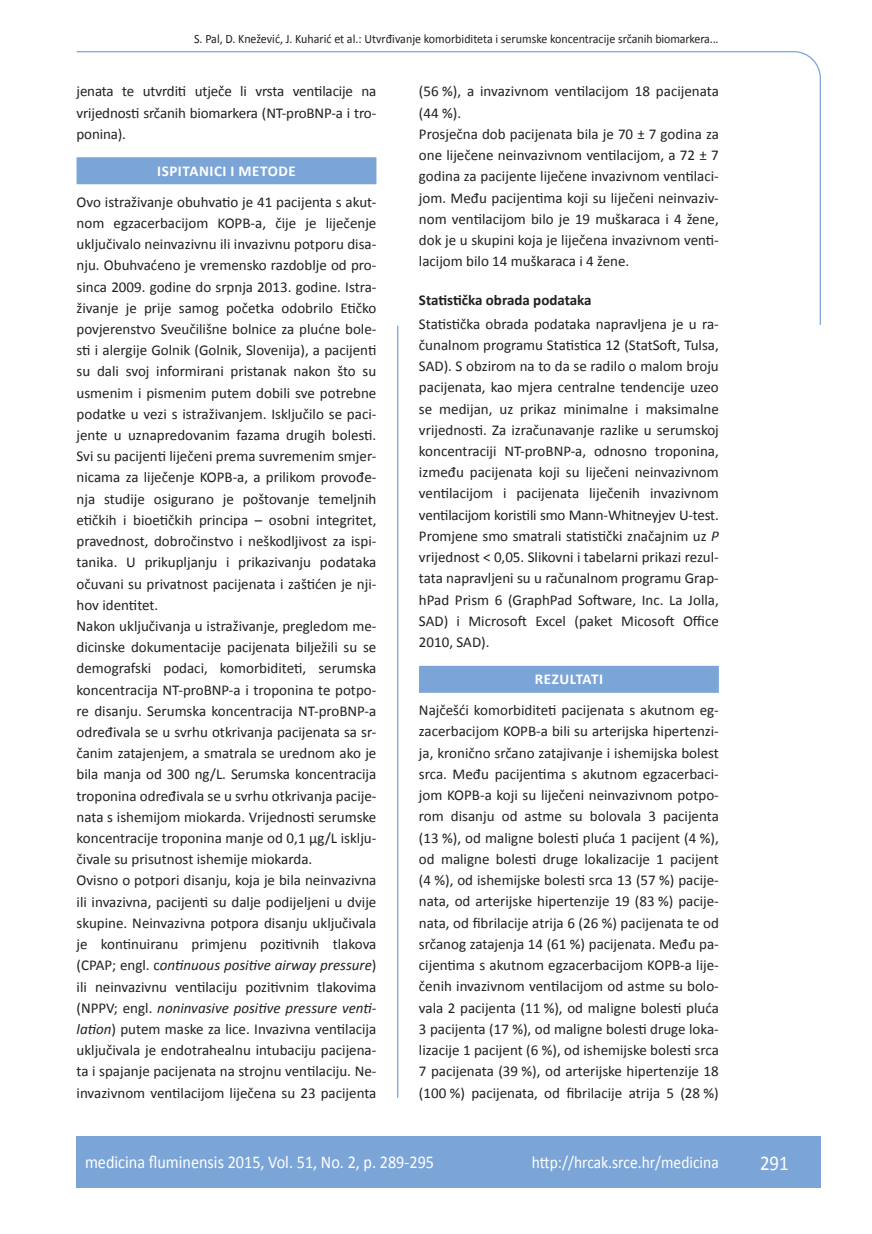
<style>
.page{position:relative;width:872px;height:1234px;background:#fff}
.page>*{position:absolute;margin:0;border:0;box-sizing:border-box;transform-origin:0 0}
.t1{font:21px "Calibri";color:#fff;scale:.9 1}
.t2{font:18px "Calibri";color:#fff;scale:.9 1}
.t3{font:17.25px "Calibri";color:#fff;scale:.9 1}
.t4{font:15px/21.1px "Calibri";color:#231f20;text-align:justify}
.t5{font:700 15px "Calibri";letter-spacing:.04em;color:#fff}
.t6{font:700 15px "Calibri";color:#231f20}
.t7{font:12.75px "Calibri";color:#231f20;scale:.94 1}
.s1{font-style:italic}
</style>
<div class="page">
<svg style="left:76px;top:51px;width:745px;height:275px"></svg>
<hr style="left:397px;top:325px;width:1px;height:772px;background:#7ca5d7">
<div style="left:77px;top:1135px;width:744px;height:51px;background:#7ca5d7"></div>
<div style="left:77px;top:157px;width:299px;height:27px;background:#7ca5d7"></div>
<div style="left:419px;top:665px;width:300px;height:27px;background:#7ca5d7"></div>
<p class="t7" style="left:194px;top:30px;width:559px">S. Pal, D. Knežević, J. Kuharić et al.: Utvrđivanje komorbiditeta i serumske koncentracije srčanih biomarkera...</p>
<p class="t4" style="left:77px;top:80px;width:301px">jenata te utvrditi utječe li vrsta ventilacije na vrijednosti srčanih biomarkera (NT-proBNP-a i tro&shy;ponina).</p>
<p class="t5" style="left:157px;top:162px;width:140px">ISPITANICI I METODE</p>
<p class="t4" style="left:77px;top:190px;width:301px;text-align:left">Ovo istraživanje obuhvatio je 41 pacijenta s akut&shy;nom egzacerbacijom KOPB-a, čije je liječenje uključivalo neinvazivnu ili invazivnu potporu disa&shy;nju. Obuhvaćeno je vremensko razdoblje od pro&shy;sinca 2009. godine do srpnja 2013. godine. Istra&shy;živanje je prije samog početka odobrilo Etičko povjerenstvo Sveučilišne bolnice za plućne bole&shy;sti i alergije Golnik (Golnik, Slovenija), a pacijenti su dali svoj informirani pristanak nakon što su usmenim i pismenim putem dobili sve potrebne podatke u vezi s istraživanjem. Isključilo se paci&shy;jente u uznapredovanim fazama drugih bolesti.<br>Svi su pacijenti liječeni prema suvremenim smjer&shy;nicama za liječenje KOPB-a, a prilikom provođe&shy;nja studije osigurano je poštovanje temeljnih etičkih i bioetičkih principa – osobni integritet, pravednost, dobročinstvo i neškodljivost za ispi&shy;tanika. U prikupljanju i prikazivanju podataka očuvani su privatnost pacijenata i zaštićen je nji&shy;hov identitet.<br>Nakon uključivanja u istraživanje, pregledom me&shy;dicinske dokumentacije pacijenata bilježili su se demografski podaci, komorbiditeti, serumska koncentracija NT-proBNP-a i troponina te potpo&shy;re disanju. Serumska koncentracija NT-proBNP-a određivala se u svrhu otkrivanja pacijenata sa sr&shy;čanim zatajenjem, a smatrala se urednom ako je bila manja od 300 ng/L. Serumska koncentracija troponina određivala se u svrhu otkrivanja pacije&shy;nata s ishemijom miokarda. Vrijednosti serumske koncentracije troponina manje od 0,1 µg/L isklju&shy;čivale su prisutnost ishemije miokarda.<br>Ovisno o potpori disanju, koja je bila neinvazivna ili invazivna, pacijenti su dalje podijeljeni u dvije skupine. Neinvazivna potpora disanju uključivala je kontinuiranu primjenu pozitivnih tlakova (CPAP; engl. c<span class="s1">ontinuous positive airway pressure</span>) ili neinvazivnu ventilaciju pozitivnim tlakovima (NPPV; engl. <span class="s1">noninvasive positive pressure venti&shy;lation</span>) putem maske za lice. Invazivna ventilacija uključivala je endotrahealnu intubaciju pacijena&shy;ta i spajanje pacijenata na strojnu ventilaciju. Ne&shy;invazivnom ventilacijom liječena su 23 pacijenta</p>
<p class="t4" style="left:419px;top:80px;width:301px;text-align:left">(56 %), a invazivnom ventilacijom 18 pacijenata (44 %).<br>Prosječna dob pacijenata bila je 70 ± 7 godina za one liječene neinvazivnom ventilacijom, a 72 ± 7 godina za pacijente liječene invazivnom ventilaci&shy;jom. Među pacijentima koji su liječeni neinvaziv&shy;nom ventilacijom bilo je 19 muškaraca i 4 žene, dok je u skupini koja je liječena invazivnom venti&shy;lacijom bilo 14 muškaraca i 4 žene.</p>
<p class="t6" style="left:419px;top:290px;width:174px">Statistička obrada podataka</p>
<p class="t4" style="left:419px;top:312px;width:301px">Statistička obrada podataka napravljena je u ra&shy;čunalnom programu Statistica 12 (StatSoft, Tulsa, SAD). S obzirom na to da se radilo o malom broju pacijenata, kao mjera centralne tendencije uzeo se medijan, uz prikaz minimalne i maksimalne vrijednosti. Za izračunavanje razlike u serumskoj koncentraciji NT-proBNP-a, odnosno troponina, između pacijenata koji su liječeni neinvazivnom ventilacijom i pacijenata liječenih invazivnom ventilacijom koristili smo Mann-Whitneyjev U-test.<br>Promjene smo smatrali statistički značajnim uz <span class="s1">P </span>vrijednost &lt; 0,05. Slikovni i tabelarni prikazi rezul&shy;tata napravljeni su u računalnom programu Grap&shy;hPad Prism 6 (GraphPad Software, Inc. La Jolla, SAD) i Microsoft Excel (paket Micosoft Office 2010, SAD).</p>
<p class="t5" style="left:535px;top:670px;width:70px">REZULTATI</p>
<p class="t4" style="left:419px;top:698px;width:301px">Najčešći komorbiditeti pacijenata s akutnom eg&shy;zacerbacijom KOPB-a bili su arterijska hipertenzi&shy;ja, kronično srčano zatajivanje i ishemijska bolest srca. Među pacijentima s akutnom egzacerbaci&shy;jom KOPB-a koji su liječeni neinvazivnom potpo&shy;rom disanju od astme su bolovala 3 pacijenta (13 %), od maligne bolesti pluća 1 pacijent (4 %), od maligne bolesti druge lokalizacije 1 pacijent (4 %), od ishemijske bolesti srca 13 (57 %) pacije&shy;nata, od arterijske hipertenzije 19 (83 %) pacije&shy;nata, od fibrilacije atrija 6 (26 %) pacijenata te od srčanog zatajenja 14 (61 %) pacijenata. Među pa&shy;cijentima s akutnom egzacerbacijom KOPB-a lije&shy;čenih invazivnom ventilacijom od astme su bolo&shy;vala 2 pacijenta (11 %), od maligne bolesti pluća 3 pacijenta (17 %), od maligne bolesti druge loka&shy;lizacije 1 pacijent (6 %), od ishemijske bolesti srca 7 pacijenata (39 %), od arterijske hipertenzije 18 (100 %) pacijenata, od fibrilacije atrija 5 (28 %)</p>
<p class="t2" style="left:85px;top:1150px;width:389px">medicina fluminensis 2015, Vol. 51, No. 2, p. 289-295</p>
<p class="t3" style="left:532px;top:1151px;width:209px">http://hrcak.srce.hr/medicina</p>
<h1 class="t1" style="left:760px;top:1149px;width:33px">291</h1>
</div>
